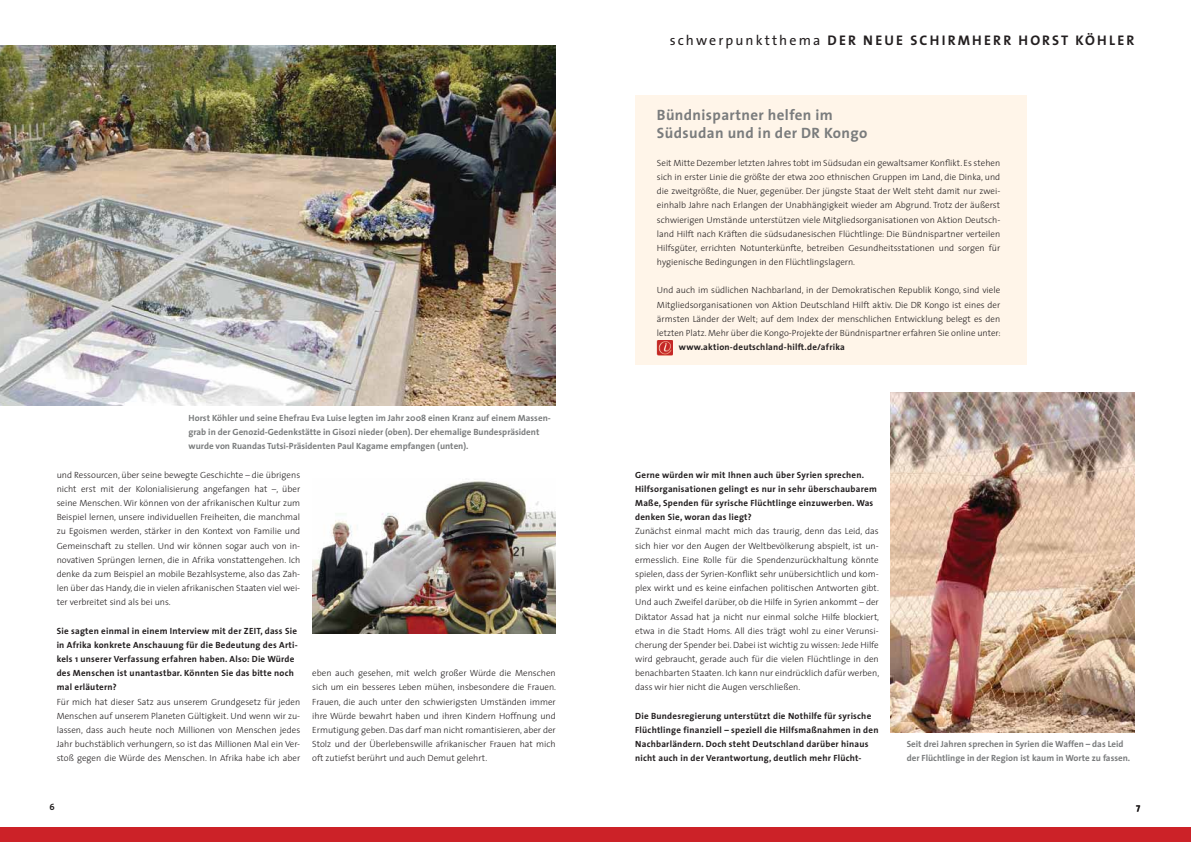
<style>
.page{position:relative;width:1191px;height:842px;background:#fff}
.page>*{position:absolute;margin:0;border:0;box-sizing:border-box;transform-origin:0 0}
.t1{font:700 15px/18px "The Sans";letter-spacing:.025em;color:#7a7c7d}
.t2{font:700 14px "The Sans";letter-spacing:.15em;color:#231f20}
.t3{font:300 9px/14.2px "The Sans";color:#231f20;text-align:justify}
.t4{font:700 9px/14.2px "The Sans";letter-spacing:.025em;color:#231f20}
.t5{font:700 9px/14.2px "The Sans";color:#7a7c7d}
.s1{font-weight:400}
</style>
<div class="page">
<div style="left:0;top:828px;width:1191px;height:14px;background:#cc2228"></div>
<div style="left:635px;top:95px;width:391px;height:269px;background:#fff5e9"></div>
<img style="left:312px;top:481px;width:243px;height:153px">
<img style="left:0;top:46px;width:555px;height:360px">
<img style="left:657px;top:340px;width:16px;height:15px">
<img style="left:890px;top:393px;width:244px;height:340px">
<h2 class="t2" style="left:669px;top:33px;width:466px"><span class="s1">schwerpunktthema</span> DER NEUE SCHIRMHERR HORST KÖHLER</h2>
<p class="t5" style="left:189px;top:411px;width:364px">Horst Köhler und seine Ehefrau Eva Luise legten im Jahr 2008 einen Kranz auf einem Massen&shy;grab in der Genozid-Gedenkstätte in Gisozi nieder (oben). Der ehemalige Bundespräsident wurde von Ruandas Tutsi-Präsidenten Paul Kagame empfangen (unten).</p>
<p class="t3" style="left:57px;top:468px;width:245px">und Ressourcen, über seine bewegte Geschichte – die übrigens nicht erst mit der Kolonialisierung angefangen hat –, über seine Menschen. Wir können von der afrikanischen Kultur zum Beispiel lernen, unsere individuellen Freiheiten, die manchmal zu Egoismen werden, stärker in den Kontext von Familie und Gemeinschaft zu stellen. Und wir können sogar auch von in&shy;novativen Sprüngen lernen, die in Afrika vonstattengehen. Ich denke da zum Beispiel an mobile Bezahlsysteme, also das Zah&shy;len über das Handy, die in vielen afrikanischen Staaten viel wei&shy;ter verbreitet sind als bei uns.</p>
<p class="t4" style="left:57px;top:624px;width:243px">Sie sagten einmal in einem Interview mit der ZEIT, dass Sie in Afrika konkrete Anschauung für die Bedeutung des Arti&shy;kels 1 unserer Verfassung erfahren haben. Also: Die Würde des Menschen ist unantastbar. Könnten Sie das bitte noch mal erläutern?</p>
<p class="t3" style="left:57px;top:695px;width:245px">Für mich hat dieser Satz aus unserem Grundgesetz für jeden Menschen auf unserem Planeten Gültigkeit. Und wenn wir zu&shy;lassen, dass auch heute noch Millionen von Menschen jedes Jahr buchstäblich verhungern, so ist das Millionen Mal ein Ver&shy;stoß gegen die Würde des Menschen. In Afrika habe ich aber</p>
<p class="t3" style="left:312px;top:667px;width:245px">eben auch gesehen, mit welch großer Würde die Menschen sich um ein besseres Leben mühen, insbesondere die Frauen.<br>Frauen, die auch unter den schwierigsten Umständen immer ihre Würde bewahrt haben und ihren Kindern Hoffnung und Ermutigung geben. Das darf man nicht romantisieren, aber der Stolz und der Überlebenswille afrikanischer Frauen hat mich oft zutiefst berührt und auch Demut gelehrt.</p>
<h1 class="t1" style="left:657px;top:106px;width:212px">Bündnispartner helfen im<br>Südsudan und in der DR Kongo</h1>
<p class="t3" style="left:657px;top:156px;width:345px">Seit Mitte Dezember letzten Jahres tobt im Südsudan ein gewaltsamer Konflikt. Es stehen sich in erster Linie die größte der etwa 200 ethnischen Gruppen im Land, die Dinka, und die zweitgrößte, die Nuer, gegenüber. Der jüngste Staat der Welt steht damit nur zwei&shy;einhalb Jahre nach Erlangen der Unabhängigkeit wieder am Abgrund. Trotz der äußerst schwierigen Umstände unterstützen viele Mitgliedsorganisationen von Aktion Deutsch&shy;land Hilft nach Kräften die südsudanesischen Flüchtlinge: Die Bündnispartner verteilen Hilfsgüter, errichten Notunterkünfte, betreiben Gesundheitsstationen und sorgen für hygienische Bedingungen in den Flüchtlingslagern.</p>
<p class="t3" style="left:657px;top:284px;width:345px">Und auch im südlichen Nachbarland, in der Demokratischen Republik Kongo, sind viele Mitgliedsorganisationen von Aktion Deutschland Hilft aktiv. Die DR Kongo ist eines der ärmsten Länder der Welt; auf dem Index der menschlichen Entwicklung belegt es den letzten Platz. Mehr über die Kongo-Projekte der Bündnispartner erfahren Sie online unter:</p>
<p class="t4" style="left:679px;top:340px;width:167px">www.aktion-deutschland-hilft.de/afrika</p>
<p class="t4" style="left:635px;top:468px;width:243px">Gerne würden wir mit Ihnen auch über Syrien sprechen.<br>Hilfsorganisationen gelingt es nur in sehr überschaubarem Maße, Spenden für syrische Flüchtlinge einzuwerben. Was denken Sie, woran das liegt?</p>
<p class="t3" style="left:635px;top:525px;width:245px">Zunächst einmal macht mich das traurig, denn das Leid, das sich hier vor den Augen der Weltbevölkerung abspielt, ist un&shy;ermesslich. Eine Rolle für die Spendenzurückhaltung könnte spielen, dass der Syrien-Konflikt sehr unübersichtlich und kom&shy;plex wirkt und es keine einfachen politischen Antworten gibt.<br>Und auch Zweifel darüber, ob die Hilfe in Syrien ankommt – der Diktator Assad hat ja nicht nur einmal solche Hilfe blockiert, etwa in die Stadt Homs. All dies trägt wohl zu einer Verunsi&shy;cherung der Spender bei. Dabei ist wichtig zu wissen: Jede Hilfe wird gebraucht, gerade auch für die vielen Flüchtlinge in den benachbarten Staaten. Ich kann nur eindrücklich dafür werben, dass wir hier nicht die Augen verschließen.</p>
<p class="t4" style="left:635px;top:709px;width:245px">Die Bundesregierung unterstützt die Nothilfe für syrische Flüchtlinge finanziell – speziell die Hilfsmaßnahmen in den Nachbarländern. Doch steht Deutschland darüber hinaus nicht auch in der Verantwortung, deutlich mehr Flücht-</p>
<p class="t5" style="left:906px;top:737px;width:225px">Seit drei Jahren sprechen in Syrien die Waffen – das Leid der Flüchtlinge in der Region ist kaum in Worte zu fassen.</p>
<p class="t4" style="left:50px;top:800px;width:7px">6</p>
<p class="t4" style="left:1136px;top:800px;width:6px">7</p>
</div>
